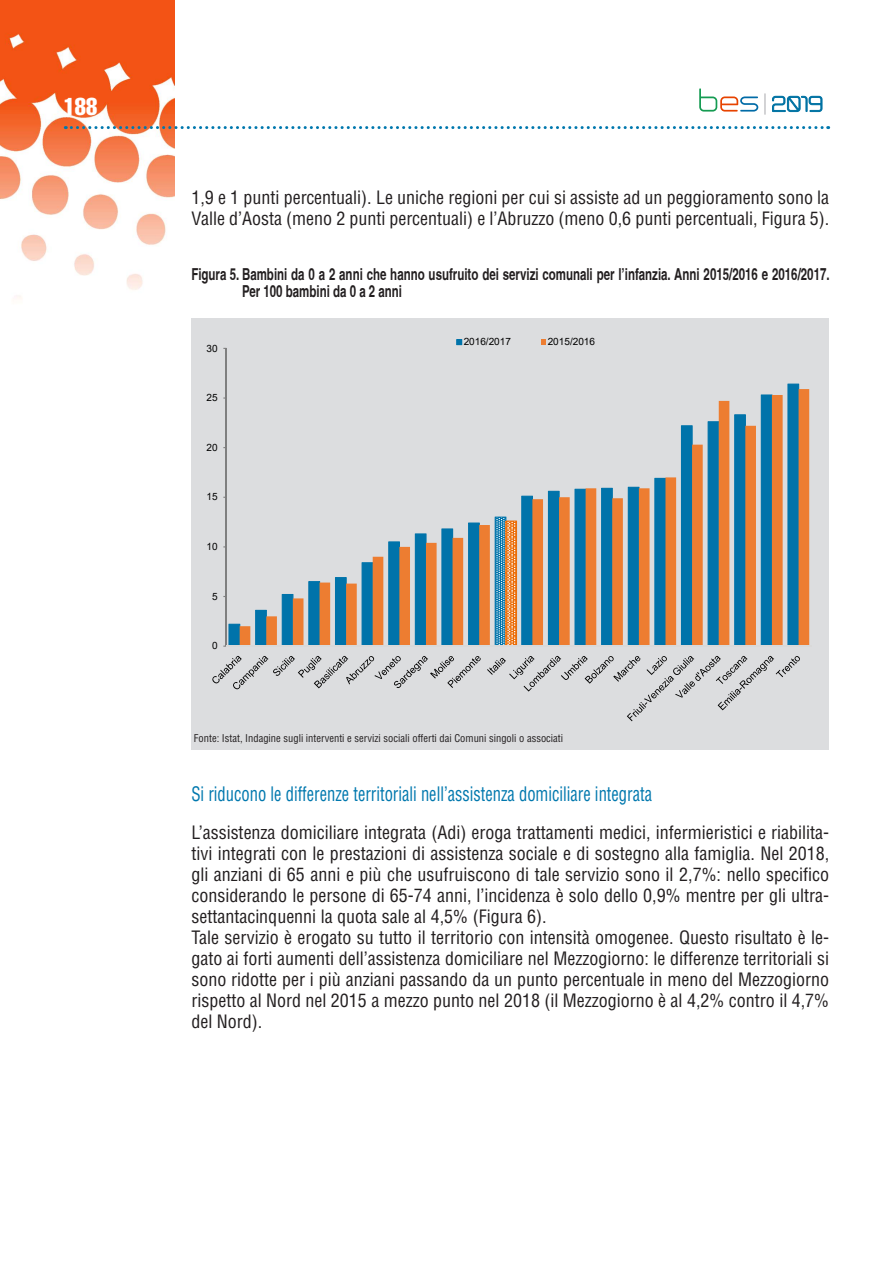
<style>
.page{position:relative;width:893px;height:1263px;background:#fff}
.page>*{position:absolute;margin:0;border:0;box-sizing:border-box;transform-origin:0 0}
.t1{font:24px "Helvetica LT Std Comp";color:#fff}
.t2{font:condensed 19.5px "Helvetica LT Std";color:#0078ae;scale:.85 1}
.t3{font:condensed 18px/21px "Helvetica LT Std";color:#231f20}
.t4{font:700 condensed 16.5px/16.5px "Helvetica";color:#231f20;scale:.85 1}
.t5{font:condensed 10.5px "Helvetica LT Std";color:#231f20}
.t6{font:10.05px "Arial";color:#000}
</style>
<div class="page">
<img style="left:0;top:0;width:174px;height:299px">
<svg style="left:65px;top:126px;width:764px;height:3px"></svg>
<svg style="left:765px;top:94px;width:1px;height:20px"></svg>
<svg style="left:699px;top:88px;width:59px;height:24px"></svg>
<svg style="left:772px;top:96px;width:51px;height:16px"></svg>
<div style="left:191px;top:318px;width:638px;height:432px;background:#dcdddf"></div>
<svg style="left:240px;top:389px;width:569px;height:256px"></svg>
<hr style="left:226px;top:348px;width:1px;height:298px;background:#7f7f7f">
<hr style="left:226px;top:646px;width:586px;height:1px;background:#d9d9d9">
<svg style="left:212px;top:656px;width:269px;height:33px"></svg>
<svg style="left:487px;top:656px;width:313px;height:65px"></svg>
<svg style="left:456px;top:339px;width:6px;height:6px"></svg>
<svg style="left:541px;top:340px;width:5px;height:5px"></svg>
<h1 class="t1" style="left:64px;top:91px;width:35px">188</h1>
<p class="t3" style="left:191px;top:187px;width:639px">1,9 e 1 punti percentuali). Le uniche regioni per cui si assiste ad un peggioramento sono la<br>Valle d’Aosta (meno 2 punti percentuali) e l’Abruzzo (meno 0,6 punti percentuali, Figura 5).</p>
<p class="t4" style="left:242px;top:266px;width:693px;text-indent:-51px">Figura 5. Bambini da 0 a 2 anni che hanno usufruito dei servizi comunali per l’infanzia. Anni 2015/2016 e 2016/2017.<br>Per 100 bambini da 0 a 2 anni</p>
<p class="t6" style="left:207px;top:341px;width:13px">30</p>
<p class="t6" style="left:207px;top:391px;width:13px">25</p>
<p class="t6" style="left:207px;top:440px;width:13px">20</p>
<p class="t6" style="left:207px;top:490px;width:13px">15</p>
<p class="t6" style="left:207px;top:540px;width:13px">10</p>
<p class="t6" style="left:212px;top:589px;width:7px">5</p>
<p class="t6" style="left:212px;top:639px;width:7px">0</p>
<p class="t6" style="left:464px;top:335px;width:49px">2016/2017</p>
<p class="t6" style="left:548px;top:335px;width:49px">2015/2016</p>
<p class="t5" style="left:194px;top:732px;width:371px">Fonte: Istat, Indagine sugli interventi e servizi sociali offerti dai Comuni singoli o associati</p>
<p class="t2" style="left:191px;top:782px;width:543px">Si riducono le differenze territoriali nell’assistenza domiciliare integrata</p>
<p class="t3" style="left:191px;top:822px;width:639px">L’assistenza domiciliare integrata (Adi) eroga trattamenti medici, infermieristici e riabilita&shy;tivi integrati con le prestazioni di assistenza sociale e di sostegno alla famiglia. Nel 2018, gli anziani di 65 anni e più che usufruiscono di tale servizio sono il 2,7%: nello specifico considerando le persone di 65-74 anni, l’incidenza è solo dello 0,9% mentre per gli ultra&shy;settantacinquenni la quota sale al 4,5% (Figura 6).<br>Tale servizio è erogato su tutto il territorio con intensità omogenee. Questo risultato è le&shy;gato ai forti aumenti dell’assistenza domiciliare nel Mezzogiorno: le differenze territoriali si sono ridotte per i più anziani passando da un punto percentuale in meno del Mezzogiorno rispetto al Nord nel 2015 a mezzo punto nel 2018 (il Mezzogiorno è al 4,2% contro il 4,7% del Nord).</p>
</div>
